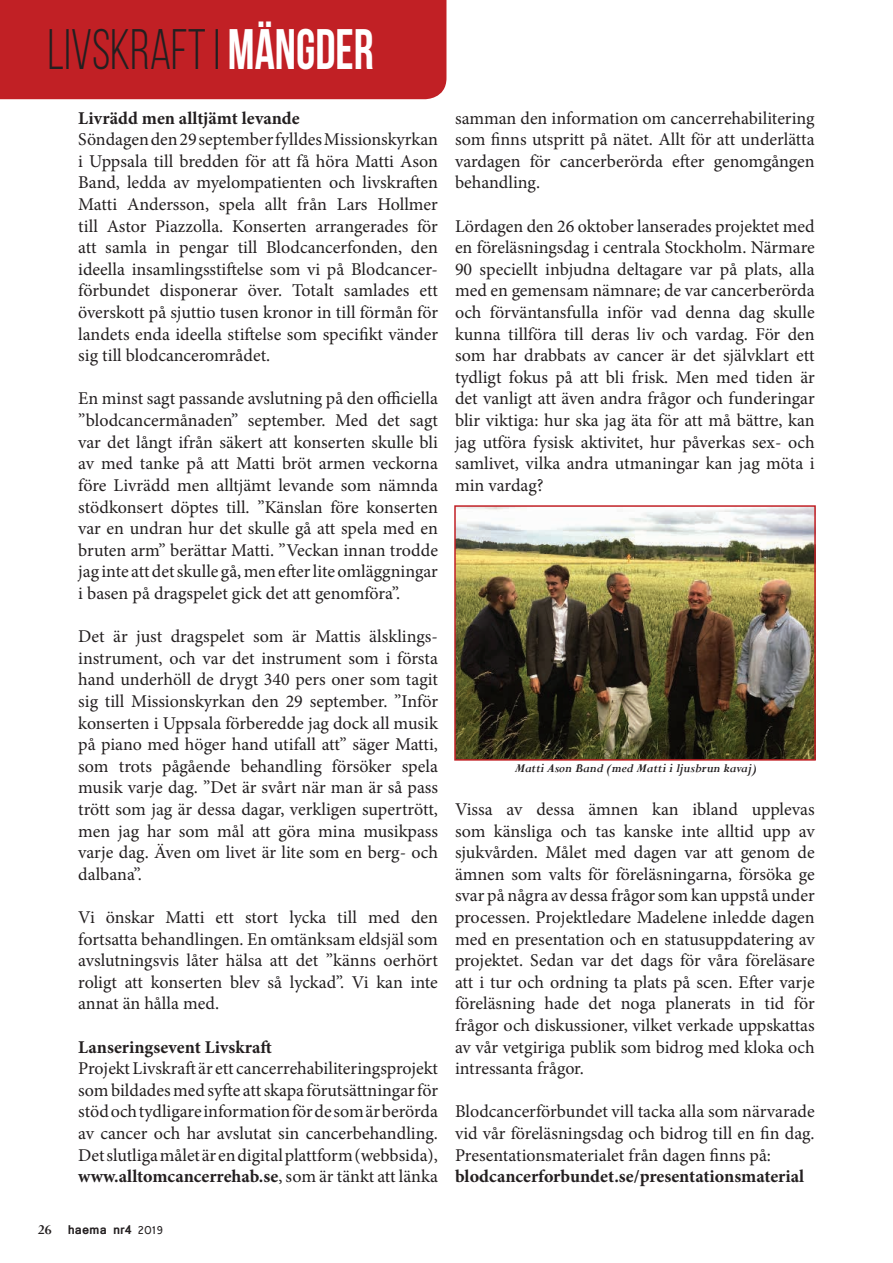
<style>
.page{position:relative;width:893px;height:1263px;background:#fff}
.page>*{position:absolute;margin:0;border:0;box-sizing:border-box;transform-origin:0 0}
.t1{font:57px "Bebas Neue";color:#231f20;scale:.87 1}
.t2{font:18px/21.6px "Minion Pro";color:#231f20;text-align:justify}
.t3{font:700 18px "Minion Pro";color:#231f20}
.t4{font:700 15px "Perpetua";color:#231f20}
.t5{font:italic 700 13.5px "Perpetua";color:#231f20}
.t6{font:700 12px "Mangal";color:#231f20}
.s1{font-weight:700;color:#fff}
.s2{font-weight:700}
.s3{font-weight:400}
</style>
<div class="page">
<div style="left:0;top:0;width:446px;height:99px;background:#c12025"></div>
<img style="left:457px;top:508px;width:356px;height:250px">
<div style="left:454px;top:505px;width:362px;height:256px;border:2px solid #c12025"></div>
<h1 class="t1" style="left:48px;top:18px;width:376px">LIVSKRAFT I <span class="s1">MÄNGDER</span></h1>
<p class="t3" style="left:78px;top:105px;width:223px">Livrädd men alltjämt levande</p>
<p class="t2" style="left:78px;top:129px;width:361px">Söndagen den 29 september fylldes Missionskyrkan i Uppsala till bredden för att få höra Matti Ason Band, ledda av myelompatienten och livskraften Matti Andersson, spela allt från Lars Hollmer till Astor Piazzolla. Konserten arrangerades för att samla in pengar till Blodcancerfonden, den ideella insamlingsstiftelse som vi på Blodcancer&shy;förbundet disponerar över. Totalt samlades ett överskott på sjuttio tusen kronor in till förmån för landets enda ideella stiftelse som specifikt vänder sig till blodcancerområdet.</p>
<p class="t2" style="left:78px;top:388px;width:361px">En minst sagt passande avslutning på den officiella ”blodcancermånaden” september. Med det sagt var det långt ifrån säkert att konserten skulle bli av med tanke på att Matti bröt armen veckorna före Livrädd men alltjämt levande som nämnda stödkonsert döptes till. ”Känslan före konserten var en undran hur det skulle gå att spela med en bruten arm” berättar Matti. ”Veckan innan trodde jag inte att det skulle gå, men efter lite omläggningar i basen på dragspelet gick det att genomföra”.</p>
<p class="t2" style="left:78px;top:626px;width:361px">Det är just dragspelet som är Mattis älsklings&shy;instrument, och var det instrument som i första hand underhöll de drygt 340 pers oner som tagit sig till Missionskyrkan den 29 september. ”Inför konserten i Uppsala förberedde jag dock all musik på piano med höger hand utifall att” säger Matti, som trots pågående behandling försöker spela musik varje dag. ”Det är svårt när man är så pass trött som jag är dessa dagar, verkligen supertrött, men jag har som mål att göra mina musikpass varje dag. Även om livet är lite som en berg- och dalbana”.</p>
<p class="t2" style="left:78px;top:906px;width:361px">Vi önskar Matti ett stort lycka till med den fortsatta behandlingen. En omtänksam eldsjäl som avslutningsvis låter hälsa att det ”känns oerhört roligt att konserten blev så lyckad”. Vi kan inte annat än hålla med.</p>
<p class="t3" style="left:78px;top:1034px;width:195px">Lanseringsevent Livskraft</p>
<p class="t2" style="left:78px;top:1058px;width:361px">Projekt Livskraft är ett cancerrehabiliteringsprojekt som bildades med syfte att skapa förutsättningar för stöd och tydligare information för de som är berörda av cancer och har avslutat sin cancerbehandling.<br>Det slutliga målet är en digital plattform (webbsida), <span class="s2">www.alltomcancerrehab.se</span>, som är tänkt att länka</p>
<p class="t4" style="left:38px;top:1220px;width:15px">26</p>
<p class="t6" style="left:68px;top:1219px;width:97px">haema nr4 <span class="s3">2019</span></p>
<p class="t2" style="left:455px;top:107px;width:361px">samman den information om cancerrehabilitering som finns utspritt på nätet. Allt för att underlätta vardagen för cancerberörda efter genomgången behandling.</p>
<p class="t2" style="left:455px;top:215px;width:361px">Lördagen den 26 oktober lanserades projektet med en föreläsningsdag i centrala Stockholm. Närmare 90 speciellt inbjudna deltagare var på plats, alla med en gemensam nämnare; de var cancerberörda och förväntansfulla inför vad denna dag skulle kunna tillföra till deras liv och vardag. För den som har drabbats av cancer är det självklart ett tydligt fokus på att bli frisk. Men med tiden är det vanligt att även andra frågor och funderingar blir viktiga: hur ska jag äta för att må bättre, kan jag utföra fysisk aktivitet, hur påverkas sex- och samlivet, vilka andra utmaningar kan jag möta i min vardag?</p>
<p class="t5" style="left:515px;top:760px;width:244px">Matti Ason Band (med Matti i ljusbrun kavaj)</p>
<p class="t2" style="left:455px;top:798px;width:361px">Vissa av dessa ämnen kan ibland upplevas som känsliga och tas kanske inte alltid upp av sjukvården. Målet med dagen var att genom de ämnen som valts för föreläsningarna, försöka ge svar på några av dessa frågor som kan uppstå under processen. Projektledare Madelene inledde dagen med en presentation och en statusuppdatering av projektet. Sedan var det dags för våra föreläsare att i tur och ordning ta plats på scen. Efter varje föreläsning hade det noga planerats in tid för frågor och diskussioner, vilket verkade uppskattas av vår vetgiriga publik som bidrog med kloka och intressanta frågor.</p>
<p class="t2" style="left:455px;top:1101px;width:361px">Blodcancerförbundet vill tacka alla som närvarade vid vår föreläsningsdag och bidrog till en fin dag.<br>Presentationsmaterialet från dagen finns på:</p>
<p class="t3" style="left:455px;top:1164px;width:351px">blodcancerforbundet.se/presentationsmaterial</p>
</div>
